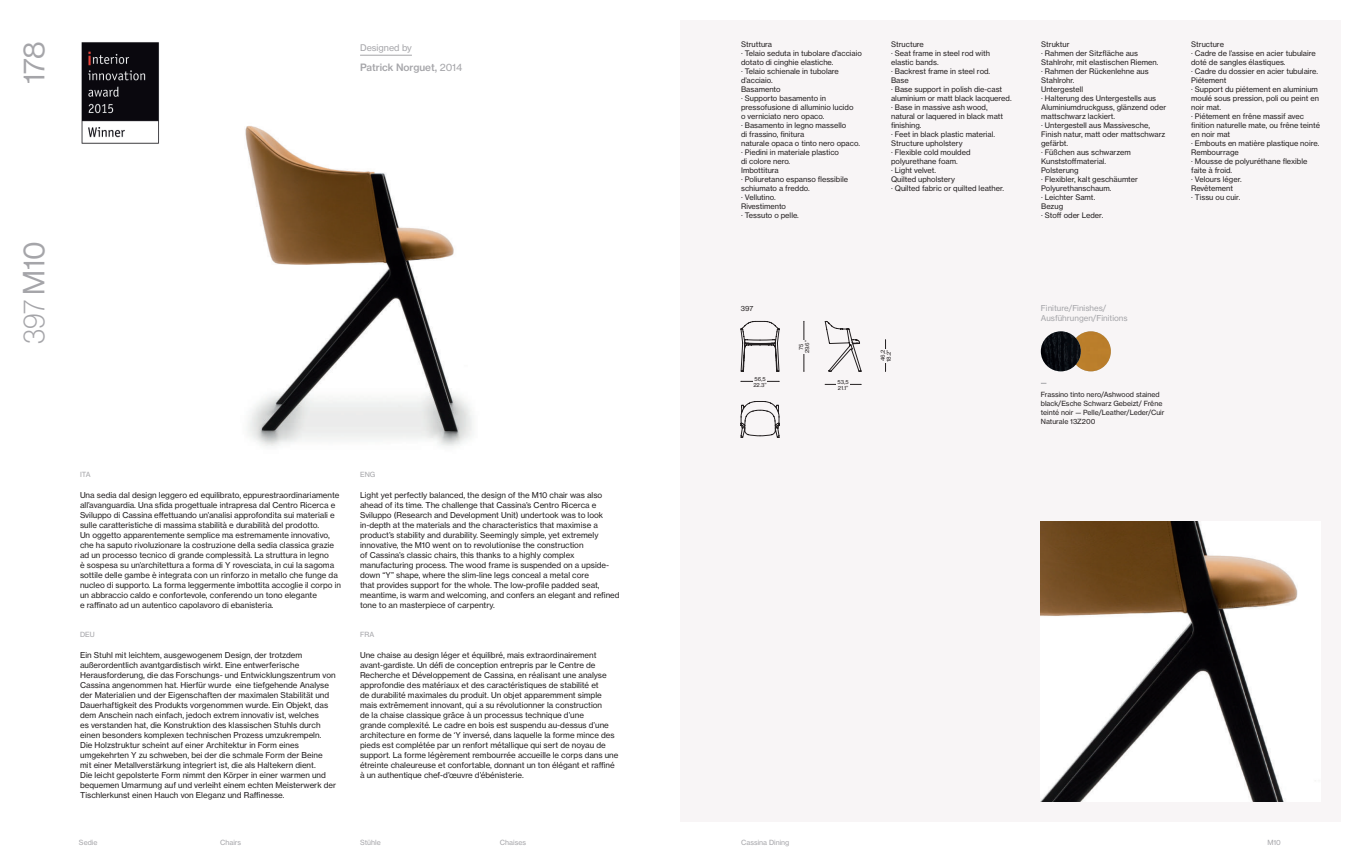
<style>
.page{position:relative;width:1361px;height:865px;background:#fff}
.page>*{position:absolute;margin:0;border:0;box-sizing:border-box;transform-origin:0 0}
.t1{font:100 30px "Haas Grot Disp 35";color:#a5a5a9}
.t2{font:30px "Haas Grot Disp 55 Roman";color:#a5a5a9}
.t3{font:500 10px "Haas Grot Text 65";color:#a5a5a9}
.t4{font:9px "Haas Grot Text 55 Roman";color:#a5a5a9}
.t5{font:8px/10px "Haas Grot Text 55 Roman";color:#231f20}
.t6{font:8px/10px "Haas Grot Text 55 Roman";color:#a5a5a9}
.t7{font:7.5px/9px "Haas Grot Text 55 Roman";color:#231f20}
.t8{font:7px/9px "Haas Grot Text 55 Roman";color:#231f20}
.t9{font:7px "Haas Grot Text 55 Roman";color:#a5a5a9}
.t10{font:5.5px/6px "Haas Grot Text 55 Roman";color:#231f20}
.s1{font-family:"Haas Grot Disp 55 Roman";font-weight:400}
.s2{font-family:"Haas Grot Text 55 Roman";font-weight:400}
</style>
<div class="page">
<div style="left:680px;top:20px;width:661px;height:801px;background:#f8f5f6"></div>
<img style="left:245px;top:54px;width:227px;height:392px">
<img style="left:1041px;top:521px;width:256px;height:280px">
<img style="left:1071px;top:331px;width:40px;height:40px;border-radius:20px">
<img style="left:1041px;top:331px;width:40px;height:40px;border-radius:20px">
<hr style="left:360px;top:55px;width:52px;height:1px;background:#a5a5a9">
<hr style="left:741px;top:381px;width:38px;height:1px;background:#231f20">
<hr style="left:825px;top:384px;width:36px;height:1px;background:#231f20">
<div style="left:753px;top:374px;width:14px;height:14px;background:#f8f5f6"></div>
<div style="left:836px;top:377px;width:14px;height:14px;background:#f8f5f6"></div>
<hr style="left:803px;top:321px;width:1px;height:50px;background:#231f20">
<div style="left:798px;top:340px;width:11px;height:13px;background:#f8f5f6"></div>
<hr style="left:885px;top:340px;width:1px;height:31px;background:#231f20">
<div style="left:880px;top:349px;width:11px;height:13px;background:#f8f5f6"></div>
<svg style="left:741px;top:321px;width:38px;height:50px"></svg>
<svg style="left:825px;top:321px;width:36px;height:51px"></svg>
<svg style="left:741px;top:401px;width:38px;height:36px"></svg>
<img style="left:81px;top:42px;width:78px;height:102px">
<h1 class="t2" style="left:17px;top:84px;width:44px;rotate:-90deg">178</h1>
<h1 class="t1" style="left:17px;top:344px;width:104px;rotate:-90deg">397 <span class="s1">M10</span></h1>
<p class="t4" style="left:360px;top:42px;width:53px">Designed by</p>
<p class="t3" style="left:360px;top:61px;width:104px">Patrick Norguet, <span class="s2">2014</span></p>
<p class="t9" style="left:80px;top:470px;width:12px">ITA</p>
<p class="t9" style="left:360px;top:470px;width:17px">ENG</p>
<p class="t5" style="left:80px;top:490px;width:262px">Una sedia dal design leggero ed equilibrato, eppurestraordinariamente all’avanguardia. Una sfida progettuale intrapresa dal Centro Ricerca e Sviluppo di Cassina effettuando un’analisi approfondita sui materiali e sulle caratteristiche di massima stabilità e durabilità del prodotto.<br>Un oggetto apparentemente semplice ma estremamente innovativo, che ha saputo rivoluzionare la costruzione della sedia classica grazie ad un processo tecnico di grande complessità. La struttura in legno<br>è sospesa su un’architettura a forma di Y rovesciata, in cui la sagoma sottile delle gambe è integrata con un rinforzo in metallo che funge da nucleo di supporto. La forma leggermente imbottita accoglie il corpo in un abbraccio caldo e confortevole, conferendo un tono elegante<br>e raffinato ad un autentico capolavoro di ebanisteria.</p>
<p class="t5" style="left:360px;top:490px;width:261px">Light yet perfectly balanced, the design of the M10 chair was also ahead of its time. The challenge that Cassina’s Centro Ricerca e Sviluppo (Research and Development Unit) undertook was to look in-depth at the materials and the characteristics that maximise a product’s stability and durability. Seemingly simple, yet extremely innovative, the M10 went on to revolutionise the construction<br>of Cassina’s classic chairs, this thanks to a highly complex manufacturing process. The wood frame is suspended on a upside&shy;down “Y” shape, where the slim-line legs conceal a metal core<br>that provides support for the whole. The low-profile padded seat, meantime, is warm and welcoming, and confers an elegant and refined tone to an masterpiece of carpentry.</p>
<p class="t9" style="left:80px;top:630px;width:16px">DEU</p>
<p class="t9" style="left:360px;top:630px;width:16px">FRA</p>
<p class="t5" style="left:80px;top:650px;width:258px">Ein Stuhl mit leichtem, ausgewogenem Design, der trotzdem außerordentlich avantgardistisch wirkt. Eine entwerferische Herausforderung, die das Forschungs- und Entwicklungszentrum von Cassina angenommen hat. Hierfür wurde eine tiefgehende Analyse der Materialien und der Eigenschaften der maximalen Stabilität und Dauerhaftigkeit des Produkts vorgenommen wurde. Ein Objekt, das dem Anschein nach einfach, jedoch extrem innovativ ist, welches<br>es verstanden hat, die Konstruktion des klassischen Stuhls durch einen besonders komplexen technischen Prozess umzukrempeln.<br>Die Holzstruktur scheint auf einer Architektur in Form eines umgekehrten Y zu schweben, bei der die schmale Form der Beine<br>mit einer Metallverstärkung integriert ist, die als Haltekern dient.<br>Die leicht gepolsterte Form nimmt den Körper in einer warmen und bequemen Umarmung auf und verleiht einem echten Meisterwerk der Tischlerkunst einen Hauch von Eleganz und Raffinesse.</p>
<p class="t5" style="left:360px;top:650px;width:260px">Une chaise au design léger et équilibré, mais extraordinairement avant-gardiste. Un défi de conception entrepris par le Centre de Recherche et Développement de Cassina, en réalisant une analyse approfondie des matériaux et des caractéristiques de stabilité et<br>de durabilité maximales du produit. Un objet apparemment simple mais extrêmement innovant, qui a su révolutionner la construction<br>de la chaise classique grâce à un processus technique d’une<br>grande complexité. Le cadre en bois est suspendu au-dessus d’une architecture en forme de ‘Y inversé, dans laquelle la forme mince des pieds est complétée par un renfort métallique qui sert de noyau de support. La forme légèrement rembourrée accueille le corps dans une étreinte chaleureuse et confortable, donnant un ton élégant et raffiné à un authentique chef-d’œuvre d’ébénisterie.</p>
<p class="t7" style="left:741px;top:40px;width:122px">Struttura<br>· Telaio seduta in tubolare d’acciaio dotato di cinghie elastiche.<br>· Telaio schienale in tubolare d’acciaio.<br>Basamento<br>· Supporto basamento in pressofusione di alluminio lucido<br>o verniciato nero opaco.<br>· Basamento in legno massello<br>di frassino, finitura<br>naturale opaca o tinto nero opaco. · Piedini in materiale plastico<br>di colore nero.<br>Imbottitura<br>· Poliuretano espanso flessibile schiumato a freddo.<br>· Vellutino.<br>Rivestimento<br>· Tessuto o pelle.</p>
<p class="t7" style="left:1041px;top:40px;width:127px">Struktur<br>· Rahmen der Sitzfläche aus<br>Stahlrohr, mit elastischen Riemen.<br>· Rahmen der Rückenlehne aus<br>Stahlrohr.<br>Untergestell<br>· Halterung des Untergestells aus<br>Aluminiumdruckguss, glänzend oder mattschwarz lackiert.<br>· Untergestell aus Massivesche,<br>Finish natur, matt oder mattschwarz gefärbt.<br>· Füßchen aus schwarzem<br>Kunststoffmaterial.<br>Polsterung<br>· Flexibler, kalt geschäumter<br>Polyurethanschaum.<br>· Leichter Samt.<br>Bezug<br>· Stoff oder Leder.</p>
<p class="t7" style="left:891px;top:40px;width:122px">Structure<br>· Seat frame in steel rod with elastic bands.<br>· Backrest frame in steel rod.<br>Base<br>· Base support in polish die-cast aluminium or matt black lacquered. · Base in massive ash wood, natural or laquered in black matt finishing.<br>· Feet in black plastic material.<br>Structure upholstery<br>· Flexible cold moulded polyurethane foam.<br>· Light velvet.<br>Quilted upholstery<br>· Quilted fabric or quilted leather.</p>
<p class="t7" style="left:1191px;top:40px;width:130px">Structure<br>· Cadre de l’assise en acier tubulaire doté de sangles élastiques.<br>· Cadre du dossier en acier tubulaire.<br>Piétement<br>· Support du piétement en aluminium moulé sous pression, poli ou peint en noir mat.<br>· Piétement en frêne massif avec finition naturelle mate, ou frêne teinté en noir mat<br>· Embouts en matière plastique noire.<br>Rembourrage<br>· Mousse de polyuréthane flexible faite à froid.<br>· Velours léger.<br>Revêtement<br>· Tissu ou cuir.</p>
<p class="t8" style="left:741px;top:304px;width:14px">397</p>
<p class="t10" style="left:798px;top:353px;width:15px;text-align:center;rotate:-90deg">75<br>29.6’’</p>
<p class="t10" style="left:753px;top:375px;width:15px">56,5<br>22.3’’</p>
<p class="t10" style="left:837px;top:378px;width:13px">53,5<br>21.1’’</p>
<p class="t10" style="left:880px;top:362px;width:14px;rotate:-90deg">46,2<br>18.2’’</p>
<p class="t6" style="left:1041px;top:303px;width:88px">Finiture/Finishes/<br>Ausführungen/Finitions</p>
<p class="t8" style="left:1041px;top:390px;width:125px">Frassino tinto nero/Ashwood stained black/Esche Schwarz Gebeizt/ Frêne teinté noir — Pelle/Leather/Leder/Cuir Naturale 13Z200</p>
<p class="t9" style="left:79px;top:837px;width:20px">Sedie</p>
<p class="t9" style="left:220px;top:837px;width:23px">Chairs</p>
<p class="t9" style="left:360px;top:837px;width:22px">Stühle</p>
<p class="t9" style="left:500px;top:837px;width:28px">Chaises</p>
<p class="t9" style="left:741px;top:838px;width:50px">Cassina Dining</p>
<p class="t9" style="left:1267px;top:838px;width:15px">M10</p>
</div>
